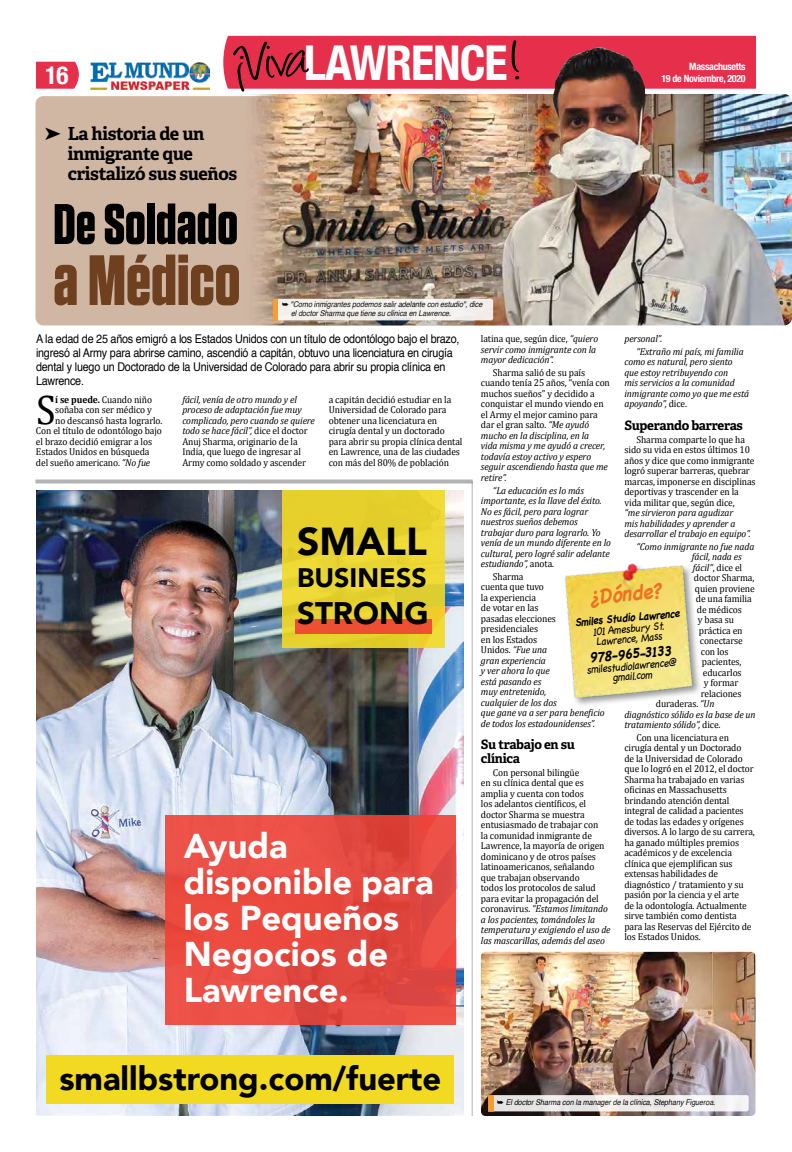
<style>
.page{position:relative;width:792px;height:1152px;background:#fff}
.page>*{position:absolute;margin:0;border:0;box-sizing:border-box;transform-origin:0 0}
.t1{font:700 71px "Tungsten";color:#6e401f}
.t2{font:61.3px "Angelina";color:#000}
.t3{font:700 57px "Tungsten";color:#000}
.t4{font:700 condensed 48px "Helvetica Neue";letter-spacing:-.02em;color:#fff}
.t5{font:41.5px "Cambria";color:#000;scale:.95 1}
.t6{font:900 38.9px "Avenir";color:#000}
.t7{font:900 34.4px/35.9px "Avenir";color:#fff}
.t8{font:900 32.8px "Avenir";color:#000}
.t9{font:900 31.1px "Avenir";color:#000}
.t10{font:900 26.7px "Avenir";color:#000}
.t11{font:700 condensed 25px "Helvetica Neue";color:#fff}
.t12{font:italic 700 21px "Chalkboard";color:#ee7223;scale:.9 1}
.t13{font:700 18px/20px "Adelle";letter-spacing:-.02em;color:#000}
.t14{font:italic 700 14px "Chalkboard";color:#000;scale:.9 1}
.t15{font:700 13px/14px "Adelle";letter-spacing:-.02em;color:#000}
.t16{font:12px/14px "Helvetica";letter-spacing:-.02em;color:#000;scale:.9 1}
.t17{font:italic 11px/10px "Chalkboard";color:#000;scale:.9 1}
.t18{font:italic 700 11px "Chalkboard";color:#000;scale:.9 1}
.t19{font:10px/10.5px "Cambria";letter-spacing:-.01em;color:#000;scale:.95 1}
.t20{font:italic 10px/10.5px "Cambria";letter-spacing:-.01em;color:#000;scale:.95 1}
.t21{font:700 condensed 10px/12px "Helvetica Neue";letter-spacing:-.03em;color:#fff;text-align:right}
.t22{font:italic 8px/9px "Helvetica";letter-spacing:-.01em;color:#000;scale:.9 1}
.s1{font-style:normal}
.s2{font-style:italic}
.s3{font-weight:700}
</style>
<div class="page">
<img style="left:90px;top:63px;width:119px;height:26px">
<svg style="left:36px;top:62px;width:43px;height:27px"></svg>
<div style="left:35px;top:96px;width:489px;height:229px;background:#d0b7a4;border-radius:8px"></div>
<img style="left:36px;top:490px;width:427px;height:626px">
<svg style="left:165px;top:815px;width:291px;height:210px;background:#e64a41"></svg>
<div style="left:282px;top:490px;width:163px;height:158px;background:#e6d12f"></div>
<div style="left:295px;top:619px;width:137px;height:14px;background:#ee4f34"></div>
<div style="left:47px;top:1055px;width:407px;height:49px;background:#f2da23"></div>
<hr style="left:472px;top:482px;width:1px;height:634px;background:#000">
<svg style="left:36px;top:480px;width:437px;height:4px;background:#bcbcbc"></svg>
<img style="left:252px;top:94px;width:540px;height:231px">
<img style="left:481px;top:952px;width:274px;height:164px">
<img style="left:552px;top:89px;width:93px;height:19px">
<img style="left:565px;top:563px;width:135px;height:140px">
<div style="left:273px;top:299px;width:220px;height:21px;background:#f3f0ee;border-radius:2px"></div>
<hr style="left:273px;top:299px;width:4px;height:21px;background:#f69d33">
<div style="left:488px;top:1095px;width:261px;height:16px;background:linear-gradient(to right,#e4e2e1,#f6f4f5);border-radius:2px"></div>
<div style="left:488px;top:1095px;width:6px;height:16px;background:#f59c32"></div>
<svg style="left:223px;top:36px;width:533px;height:53px;background:#d53149"></svg>
<h3 class="t11" style="left:45px;top:54px;width:25px">16</h3>
<h2 class="t2" style="left:233px;top:37px;width:74px;rotate:-4deg">¡Viva</h2>
<h3 class="t4" style="left:304px;top:23px;width:205px">LAWRENCE</h3>
<p class="t21" style="left:661px;top:59px;width:86px">Massachusetts<br>19 de Noviembre, 2020</p>
<h3 class="t13" style="left:68px;top:124px;width:171px;text-indent:-23px">➤ La historia de un inmigrante que cristalizó sus sueños</h3>
<h3 class="t3" style="left:53px;top:194px;width:186px">De Soldado</h3>
<h1 class="t1" style="left:53px;top:242px;width:189px">a Médico</h1>
<p class="t16" style="left:36px;top:333px;width:472px">A la edad de 25 años emigró a los Estados Unidos con un título de odontólogo bajo el brazo, ingresó al Army para abrirse camino, ascendió a capitán, obtuvo una licenciatura en cirugía dental y luego un Doctorado de la Universidad de Colorado para abrir su propia clínica en Lawrence.</p>
<p class="t22" style="left:291px;top:300px;width:214px;text-indent:-9px">➥ "Como inmigrantes podemos salir adelante con estudio", dice el doctor Sharma que tiene su clínica en Lawrence.</p>
<p class="t20" style="left:481px;top:333px;width:125px"><span class="s1">latina que, según dice,</span> “quiero servir como inmigrante con la mayor dedicación”.</p>
<p class="t19" style="left:481px;top:367px;width:137px;text-indent:12px">Sharma salió de su país cuando tenía 25 años, “venía con muchos sueños” y decidido a conquistar el mundo viendo en el Army el mejor camino para dar el gran salto. <span class="s2">“Me ayudó mucho en la disciplina, en la<br>vida misma y me ayudó a crecer, todavía estoy activo y espero seguir ascendiendo hasta que me retire”.</span></p>
<p class="t20" style="left:481px;top:485px;width:138px;text-indent:12px">“La educación es lo más importante, es la llave del éxito.<br>No es fácil, pero para lograr nuestros sueños debemos trabajar duro para lograrlo. Yo venía de un mundo diferente en lo cultural, pero logré salir adelante estudiando”, <span class="s1">anota.</span></p>
<p class="t20" style="left:481px;top:571px;width:132px;text-indent:12px"><span class="s1">Sharma<br>cuenta que tuvo<br>la experiencia<br>de votar en las<br>pasadas elecciones presidenciales<br>en los Estados<br>Unidos.</span> “Fue una<br>gran experiencia<br>y ver ahora lo que<br>está pasando es<br>muy entretenido,<br>cualquier de los dos<br>que gane va a ser para beneficio de todos los estadounidenses”.</p>
<h3 class="t15" style="left:481px;top:738px;width:96px">Su trabajo en su clínica</h3>
<p class="t19" style="left:481px;top:767px;width:138px;text-indent:12px">Con personal bilingüe<br>en su clínica dental que es amplia y cuenta con todos<br>los adelantos científicos, el doctor Sharma se muestra entusiasmado de trabajar con<br>la comunidad inmigrante de<br>Lawrence, la mayoría de origen dominicano y de otros países latinoamericanos, señalando que trabajan observando<br>todos los protocolos de salud para evitar la propagación del coronavirus. <span class="s2">“Estamos limitando a los pacientes, tomándoles la temperatura y exigiendo el uso de las mascarillas, además del aseo</span></p>
<p class="t20" style="left:637px;top:332px;width:114px;line-height:12.7px;text-indent:-12px">personal”.<br>“Extraño mi país, mi familia</p>
<p class="t20" style="left:624px;top:356px;width:133px">como es natural, pero siento que estoy retribuyendo con<br>mis servicios a la comunidad inmigrante como yo que me está apoyando”, <span class="s1">dice.</span></p>
<h3 class="t15" style="left:624px;top:418px;width:120px">Superando barreras</h3>
<p class="t19" style="left:624px;top:434px;width:140px;text-indent:12px">Sharma comparte lo que ha sido su vida en estos últimos 10 años y dice que como inmigrante logró superar barreras, quebrar marcas, imponerse en disciplinas deportivas y trascender en la vida militar que, según dice,</p>
<p class="t20" style="left:624px;top:507px;width:134px">“me sirvieron para agudizar<br>mis habilidades y aprender a desarrollar el trabajo en equipo”.</p>
<p class="t20" style="left:637px;top:541px;width:126px">“Como inmigrante no fue nada</p>
<p class="t20" style="left:692px;top:551px;width:54px">fácil, nada es</p>
<p class="t19" style="left:693px;top:562px;width:53px"><span class="s2">fácil”</span>, dice el</p>
<p class="t19" style="left:694px;top:573px;width:65px">doctor Sharma,</p>
<p class="t19" style="left:695px;top:583px;width:64px">quien proviene</p>
<p class="t19" style="left:696px;top:594px;width:60px">de una familia</p>
<p class="t19" style="left:697px;top:604px;width:49px">de médicos</p>
<p class="t19" style="left:698px;top:615px;width:39px">y basa su</p>
<p class="t19" style="left:699px;top:625px;width:47px">práctica en</p>
<p class="t19" style="left:700px;top:636px;width:47px">conectarse</p>
<p class="t19" style="left:701px;top:646px;width:31px">con los</p>
<p class="t19" style="left:702px;top:657px;width:43px">pacientes,</p>
<p class="t19" style="left:703px;top:667px;width:42px">educarlos</p>
<p class="t19" style="left:704px;top:678px;width:38px">y formar</p>
<p class="t19" style="left:701px;top:688px;width:44px">relaciones</p>
<p class="t19" style="left:656px;top:699px;width:63px">duraderas. <span class="s2">“Un</span></p>
<p class="t20" style="left:624px;top:709px;width:140px">diagnóstico sólido es la base de un</p>
<p class="t20" style="left:624px;top:719px;width:103px">tratamiento sólido”, <span class="s1">dice.</span></p>
<p class="t19" style="left:624px;top:732px;width:139px;text-indent:12px">Con una licenciatura en cirugía dental y un Doctorado<br>de la Universidad de Colorado que lo logró en el 2012, el doctor<br>Sharma ha trabajado en varias oficinas en Massachusetts brindando atención dental integral de calidad a pacientes de todas las edades y orígenes diversos. A lo largo de su carrera, ha ganado múltiples premios académicos y de excelencia clínica que ejemplifican sus extensas habilidades de diagnóstico / tratamiento y su pasión por la ciencia y el arte<br>de la odontología. Actualmente sirve también como dentista para las Reservas del Ejército de los Estados Unidos.</p>
<h3 class="t5" style="left:36px;top:385px;width:22px">S</h3>
<p class="t19" style="left:55px;top:394px;width:104px"><span class="s3">í se puede.</span> Cuando niño</p>
<p class="t20" style="left:182px;top:394px;width:141px">fácil, venía de otro mundo y el proceso de adaptación fue muy complicado, pero cuando se quiere todo se hace fácil”, <span class="s1">dice el doctor<br>Anuj Sharma, originario de la<br>India, que luego de ingresar al<br>Army como soldado y ascender</span></p>
<p class="t19" style="left:329px;top:394px;width:142px">a capitán decidió estudiar en la<br>Universidad de Colorado para obtener una licenciatura en cirugía dental y un doctorado para abrir su propia clínica dental en Lawrence, una de las ciudades con más del 80% de población</p>
<p class="t19" style="left:55px;top:405px;width:103px">soñaba con ser médico y</p>
<p class="t19" style="left:55px;top:415px;width:115px">no descansó hasta lograrlo.</p>
<p class="t19" style="left:36px;top:426px;width:134px">Con el título de odontólogo bajo</p>
<p class="t19" style="left:36px;top:436px;width:124px">el brazo decidió emigrar a los</p>
<p class="t19" style="left:36px;top:447px;width:121px">Estados Unidos en búsqueda</p>
<p class="t19" style="left:36px;top:457px;width:122px">del sueño americano. <span class="s2">“No fue</span></p>
<h3 class="t6" style="left:297px;top:508px;width:131px">SMALL</h3>
<h3 class="t10" style="left:297px;top:555px;width:131px">BUSINESS</h3>
<h3 class="t9" style="left:297px;top:587px;width:133px">STRONG</h3>
<h3 class="t12" style="left:588px;top:585px;width:82px;rotate:-5deg">¿Dónde?</h3>
<p class="t18" style="left:575px;top:616px;width:118px;rotate:-5deg">Smiles Studio Lawrence</p>
<p class="t17" style="left:592px;top:627px;width:82px;rotate:-5deg">101 Amesbury St.<br>Lawrence, Mass</p>
<h3 class="t14" style="left:589px;top:649px;width:93px;rotate:-5deg">978-965-3133</h3>
<p class="t17" style="left:586px;top:665px;width:101px;text-align:center;rotate:-5deg">smilestudiolawrence@ gmail.com</p>
<h3 class="t7" style="left:184px;top:827px;width:252px">Ayuda disponible para los Pequeños<br>Negocios de<br>Lawrence.</h3>
<h3 class="t8" style="left:59px;top:1050px;width:384px">smallbstrong.com/fuerte</h3>
<p class="t22" style="left:497px;top:1098px;width:244px">➥ El doctor Sharma con la manager de la clínica, Stephany Figueroa.</p>
</div>
